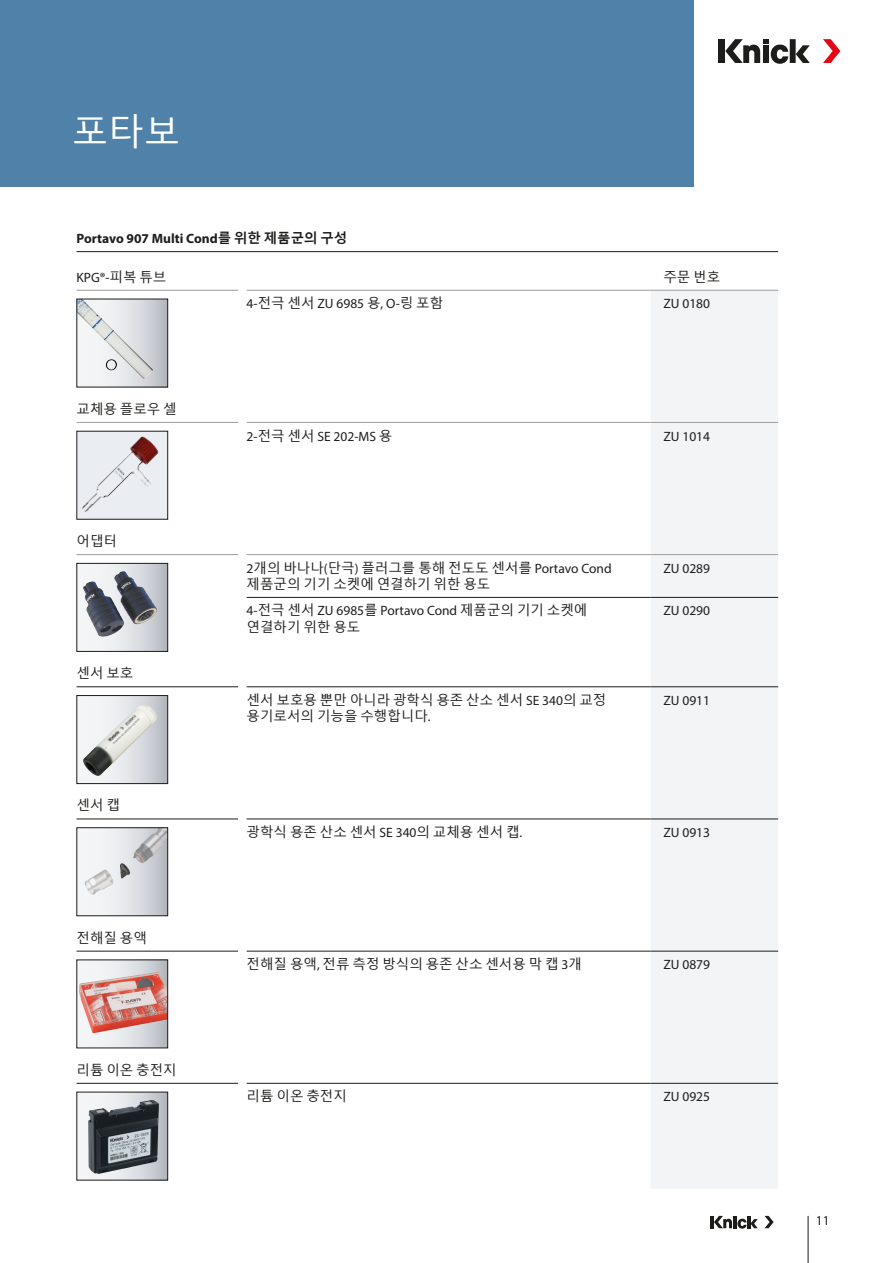
<style>
.page{position:relative;width:893px;height:1263px;background:#fff}
.page>*{position:absolute;margin:0;border:0;box-sizing:border-box;transform-origin:0 0}
.Inhalt_Produktreihe{font:36px "Malgun Gothic";color:#fff}
.Tabelle_Text{font:13.5px/16.2px "Malgun Gothic";color:#1d1d1b}
.Tabelle_Text-2{font:13.5px "Myriad Pro";color:#1d1d1b}
.Tabelle_Überschrift{font:700 13.5px "Myriad Pro";color:#1d1d1b}
.s1{font-family:"Malgun Gothic"}
.s2{font-family:"Myriad Pro"}
</style>
<div class="page">
<div style="left:0;top:0;width:693px;height:187px;background:#5081a9"></div>
<div style="left:719px;top:39px;width:6px;height:24px;background:#1d1d1b"></div>
<div style="left:790px;top:39px;width:6px;height:24px;background:#1d1d1b"></div>
<svg style="left:796px;top:45px;width:14px;height:18px"></svg>
<svg style="left:725px;top:39px;width:63px;height:25px"></svg>
<svg style="left:823px;top:39px;width:17px;height:24px"></svg>
<hr style="left:710px;top:1216px;width:4px;height:12px;background:#1d1d1b">
<svg style="left:714px;top:1216px;width:44px;height:12px"></svg>
<svg style="left:765px;top:1216px;width:9px;height:12px"></svg>
<hr style="left:808px;top:1216px;width:1px;height:47px;background:#1d1d1b">
<hr style="left:77px;top:251px;width:701px;height:1px;background:#1d1d1b">
<div style="left:651px;top:291px;width:127px;height:898px;background:#f2f4f6"></div>
<hr style="left:247px;top:686px;width:404px;height:1px;background:#1d1d1b">
<hr style="left:651px;top:686px;width:127px;height:1px;background:#1d1d1b">
<hr style="left:247px;top:819px;width:404px;height:1px;background:#1d1d1b">
<hr style="left:651px;top:819px;width:127px;height:1px;background:#1d1d1b">
<hr style="left:77px;top:686px;width:161px;height:1px;background:#1d1d1b">
<hr style="left:77px;top:819px;width:161px;height:1px;background:#1d1d1b">
<hr style="left:77px;top:951px;width:161px;height:1px;background:#1d1d1b">
<hr style="left:77px;top:1083px;width:161px;height:1px;background:#1d1d1b">
<hr style="left:247px;top:951px;width:404px;height:1px;background:#1d1d1b">
<hr style="left:651px;top:951px;width:127px;height:1px;background:#1d1d1b">
<hr style="left:247px;top:1083px;width:404px;height:1px;background:#1d1d1b">
<hr style="left:651px;top:1083px;width:127px;height:1px;background:#1d1d1b">
<hr style="left:651px;top:422px;width:127px;height:1px;background:#9d9d9d">
<hr style="left:77px;top:290px;width:161px;height:1px;background:#9d9d9d">
<hr style="left:247px;top:290px;width:404px;height:1px;background:#9d9d9d">
<hr style="left:651px;top:290px;width:127px;height:1px;background:#9d9d9d">
<hr style="left:77px;top:422px;width:161px;height:1px;background:#9d9d9d">
<hr style="left:247px;top:422px;width:404px;height:1px;background:#9d9d9d">
<hr style="left:77px;top:554px;width:161px;height:1px;background:#9d9d9d">
<hr style="left:247px;top:554px;width:404px;height:1px;background:#9d9d9d">
<hr style="left:651px;top:554px;width:127px;height:1px;background:#9d9d9d">
<hr style="left:247px;top:597px;width:404px;height:1px;background:#1d1d1b">
<hr style="left:651px;top:597px;width:127px;height:1px;background:#1d1d1b">
<svg style="left:79px;top:301px;width:87px;height:84px;background:#c9ccd2"></svg>
<img style="left:79px;top:301px;width:74px;height:78px">
<img style="left:79px;top:433px;width:87px;height:84px">
<svg style="left:79px;top:565px;width:87px;height:85px"></svg>
<img style="left:83px;top:571px;width:74px;height:65px">
<div style="left:77px;top:563px;width:91px;height:89px;border:1px solid #1d1d1b"></div>
<svg style="left:79px;top:697px;width:87px;height:85px"></svg>
<img style="left:83px;top:703px;width:74px;height:73px">
<div style="left:77px;top:695px;width:91px;height:89px;border:1px solid #1d1d1b"></div>
<div style="left:77px;top:828px;width:91px;height:88px;background:linear-gradient(to right,#fff,#c1c4cb)"></div>
<img style="left:85px;top:829px;width:81px;height:66px">
<div style="left:77px;top:827px;width:91px;height:89px;border:1px solid #1d1d1b"></div>
<div style="left:77px;top:960px;width:91px;height:88px;background:linear-gradient(to right,#fff,#c1c4cb)"></div>
<img style="left:79px;top:972px;width:87px;height:61px">
<svg style="left:79px;top:1094px;width:87px;height:84px"></svg>
<img style="left:88px;top:1100px;width:70px;height:74px">
<p class="Inhalt_Produktreihe" style="left:72px;top:111px;width:109px">포타보</p>
<p class="Tabelle_Überschrift" style="left:77px;top:230px;width:272px">Portavo 907 Multi Cond<span class="s1">를 위한 제품군의 구성</span></p>
<p class="Tabelle_Text-2" style="left:77px;top:269px;width:91px">KPG®-<span class="s1">피복 튜브</span></p>
<p class="Tabelle_Text" style="left:663px;top:269px;width:58px">주문 번호</p>
<p class="Tabelle_Text-2" style="left:247px;top:295px;width:198px">4-<span class="s1">전극 센서</span> ZU 6985 <span class="s1">용</span>, O-<span class="s1">링 포함</span></p>
<p class="Tabelle_Text-2" style="left:663px;top:295px;width:48px">ZU 0180</p>
<p class="Tabelle_Text" style="left:77px;top:401px;width:102px">교체용 플로우 셀</p>
<p class="Tabelle_Text" style="left:77px;top:533px;width:42px">어댑터</p>
<p class="Tabelle_Text" style="left:77px;top:665px;width:58px">센서 보호</p>
<p class="Tabelle_Text" style="left:77px;top:798px;width:45px">센서캡</p>
<p class="Tabelle_Text" style="left:77px;top:930px;width:72px">전해질 용액</p>
<p class="Tabelle_Text" style="left:77px;top:1062px;width:102px">리튬 이온 충전지</p>
<p class="Tabelle_Text-2" style="left:247px;top:428px;width:147px">2-<span class="s1">전극 센서</span> SE 202-MS <span class="s1">용</span></p>
<p class="Tabelle_Text-2" style="left:663px;top:428px;width:48px">ZU 1014</p>
<p class="Tabelle_Text" style="left:247px;top:560px;width:366px"><span class="s2">2</span>개의 바나나<span class="s2">(</span>단극<span class="s2">)</span> 플러그를 통해 전도도 센서를 <span class="s2">Portavo Cond </span>제품군의 기기 소켓에 연결하기 위한 용도</p>
<p class="Tabelle_Text-2" style="left:663px;top:560px;width:48px">ZU 0289</p>
<p class="Tabelle_Text" style="left:247px;top:603px;width:342px"><span class="s2">4-</span>전극 센서 <span class="s2">ZU 6985</span>를 <span class="s2">Portavo Cond</span> 제품군의 기기 소켓에 연결하기 위한 용도</p>
<p class="Tabelle_Text-2" style="left:663px;top:603px;width:48px">ZU 0290</p>
<p class="Tabelle_Text" style="left:247px;top:692px;width:361px">센서 보호용 뿐만 아니라 광학식 용존 산소 센서 <span class="s2">SE 340</span>의 교정 용기로서의 기능을 수행합니다<span class="s2">.</span></p>
<p class="Tabelle_Text-2" style="left:663px;top:692px;width:48px">ZU 0911</p>
<p class="Tabelle_Text" style="left:247px;top:824px;width:277px">광학식 용존 산소 센서 <span class="s2">SE 340</span>의 교체용 센서 캡<span class="s2">.</span></p>
<p class="Tabelle_Text-2" style="left:663px;top:824px;width:48px">ZU 0913</p>
<p class="Tabelle_Text" style="left:247px;top:956px;width:337px">전해질 용액<span class="s2">,</span> 전류 측정 방식의 용존 산소 센서용 막 캡 <span class="s2">3</span>개</p>
<p class="Tabelle_Text-2" style="left:663px;top:956px;width:48px">ZU 0879</p>
<p class="Tabelle_Text" style="left:247px;top:1089px;width:102px">리튬 이온 충전지</p>
<p class="Tabelle_Text-2" style="left:663px;top:1088px;width:48px">ZU 0925</p>
<p class="Tabelle_Text-2" style="left:816px;top:1212px;width:15px">11</p>
</div>
